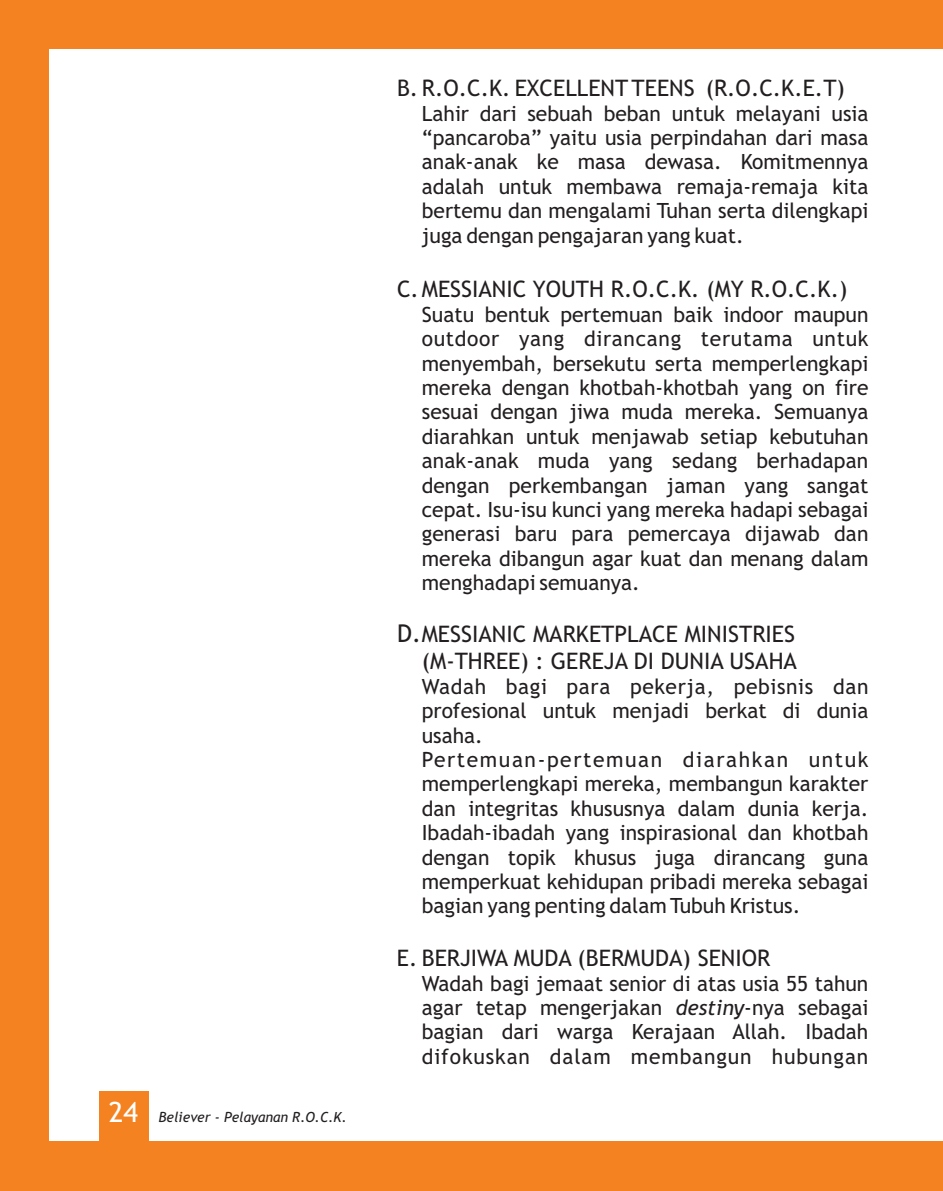
<style>
.page{position:relative;width:943px;height:1191px;background:#f58220}
.page>*{position:absolute;margin:0;border:0;box-sizing:border-box;transform-origin:0 0}
.t1{font:22.75px/26.8px "Trebuchet MS";color:#231f20;text-align:right}
.t2{font:21px/24.3px "Trebuchet MS";color:#231f20;text-align:justify}
.t3{font:italic 14px "Trebuchet MS";color:#231f20}
.s1{font-style:normal;font-size:28px;color:#fff}
.s2{font-size:24.5px}
.s3{font-style:italic}
</style>
<div class="page">
<div style="left:50px;top:50px;width:893px;height:1091px;background:#fff"></div>
<div style="left:99px;top:1091px;width:50px;height:100px;background:#f58220"></div>
<p class="t3" style="left:109px;top:1112px;width:239px"><span class="s1">24</span> Believer - Pelayanan R.O.C.K.</p>
<p class="t1" style="left:397px;top:76px;width:449px">B. R.O.C.K. EXCELLENTTEENS (R.O.C.K.E.T)</p>
<p class="t2" style="left:422px;top:103px;width:448px">Lahir dari sebuah beban untuk melayani usia “pancaroba” yaitu usia perpindahan dari masa anak-anak ke masa dewasa. Komitmennya adalah untuk membawa remaja-remaja kita bertemu dan mengalami Tuhan serta dilengkapi juga dengan pengajaran yang kuat.</p>
<p class="t1" style="left:397px;top:278px;width:452px">C.MESSIANIC YOUTH R.O.C.K. (MY R.O.C.K.)</p>
<p class="t2" style="left:422px;top:304px;width:448px">Suatu bentuk pertemuan baik indoor maupun outdoor yang dirancang terutama untuk menyembah, bersekutu serta memperlengkapi mereka dengan khotbah-khotbah yang on fire sesuai dengan jiwa muda mereka. Semuanya diarahkan untuk menjawab setiap kebutuhan anak-anak muda yang sedang berhadapan dengan perkembangan jaman yang sangat cepat. Isu-isu kunci yang mereka hadapi sebagai generasi baru para pemercaya dijawab dan mereka dibangun agar kuat dan menang dalam menghadapi semuanya.</p>
<p class="t1" style="left:397px;top:623px;width:401px"><span class="s2">D.</span>MESSIANIC MARKETPLACE MINISTRIES (M-THREE) : GEREJA DI DUNIA USAHA</p>
<p class="t2" style="left:422px;top:676px;width:448px;text-align:left">Wadah bagi para pekerja, pebisnis dan profesional untuk menjadi berkat di dunia usaha.<br>Pertemuan-pertemuan diarahkan untuk memperlengkapi mereka, membangun karakter dan integritas khususnya dalam dunia kerja.<br>Ibadah-ibadah yang inspirasional dan khotbah dengan topik khusus juga dirancang guna memperkuat kehidupan pribadi mereka sebagai bagian yang penting dalam Tubuh Kristus.</p>
<p class="t1" style="left:397px;top:946px;width:375px">E. BERJIWA MUDA (BERMUDA) SENIOR</p>
<p class="t2" style="left:422px;top:973px;width:448px">Wadah bagi jemaat senior di atas usia 55 tahun agar tetap mengerjakan <span class="s3">destiny</span>-nya sebagai bagian dari warga Kerajaan Allah. Ibadah difokuskan dalam membangun hubungan</p>
</div>
